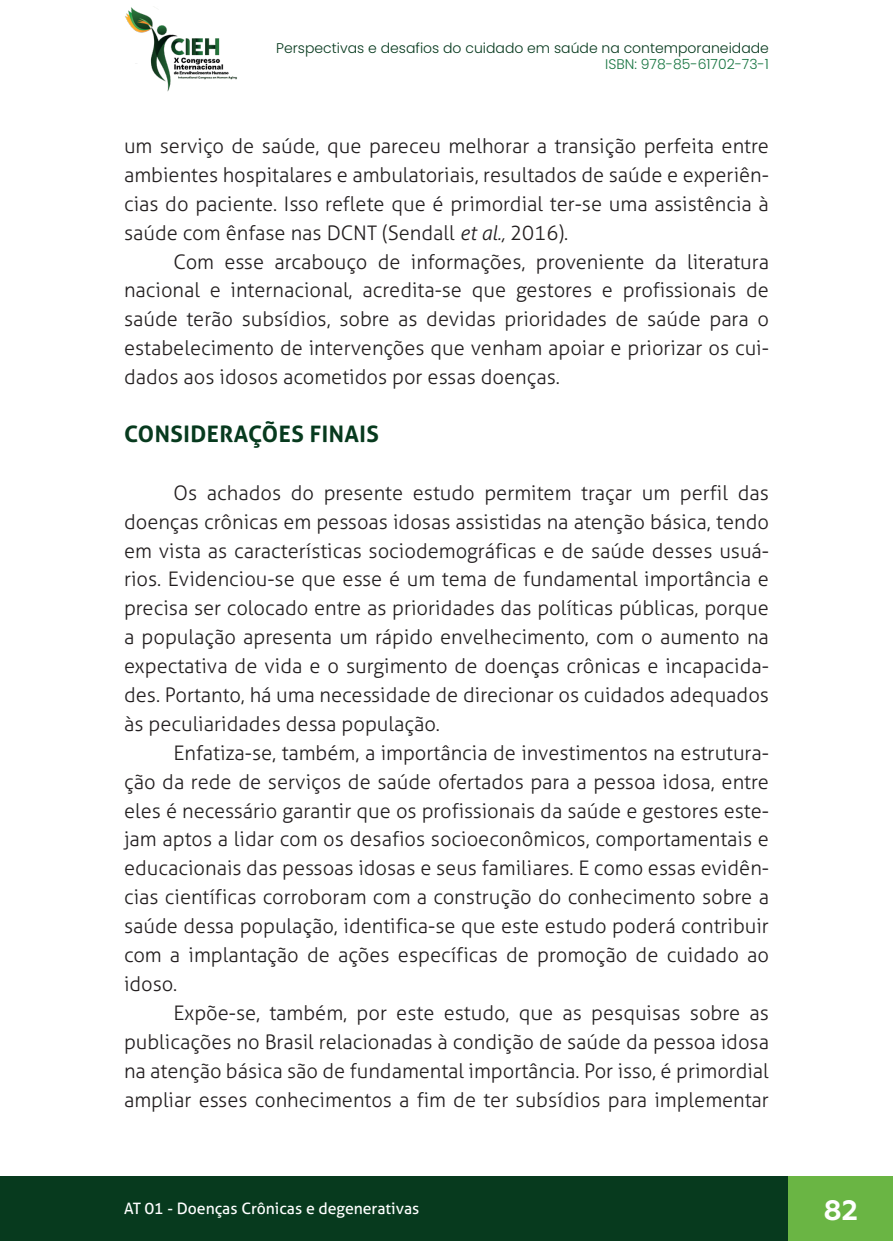
<style>
.page{position:relative;width:893px;height:1241px;background:#fff}
.page>*{position:absolute;margin:0;border:0;box-sizing:border-box;transform-origin:0 0}
.t1{font:700 28px "Geometria";color:#fff}
._9_SUBTÍTULO{font:700 22.75px "Aller";letter-spacing:.02em;color:#073a1e}
._8_CORPO{font:300 20.12px/28.9px "Aller";color:#231f20;text-align:justify}
.t2{font:15.75px "Aller";color:#fff}
.t3{font:300 14px "Poppins";color:#073a1e}
.t4{font:300 14px "Poppins";color:#177541}
.s1{font-style:italic}
</style>
<div class="page">
<div style="left:0;top:1176px;width:893px;height:64px;background:#073a1e"></div>
<div style="left:789px;top:1176px;width:104px;height:64px;background:#6ab544"></div>
<img style="left:125px;top:6px;width:112px;height:86px">
<p class="t3" style="left:276px;top:39px;width:494px">Perspectivas e desafios do cuidado em saúde na contemporaneidade</p>
<p class="t4" style="left:605px;top:56px;width:165px">ISBN: 978-85-61702-73-1</p>
<p class="_8_CORPO" style="left:124px;top:131px;width:646px">um serviço de saúde, que pareceu melhorar a transição perfeita entre ambientes hospitalares e ambulatoriais, resultados de saúde e experiên&shy;cias do paciente. Isso reflete que é primordial ter-se uma assistência à saúde com ênfase nas DCNT (Sendall <span class="s1">et al.,</span> 2016).</p>
<p class="_8_CORPO" style="left:124px;top:247px;width:646px;text-indent:50px">Com esse arcabouço de informações, proveniente da literatura nacional e internacional, acredita-se que gestores e profissionais de saúde terão subsídios, sobre as devidas prioridades de saúde para o estabelecimento de intervenções que venham apoiar e priorizar os cui&shy;dados aos idosos acometidos por essas doenças.</p>
<p class="_9_SUBTÍTULO" style="left:124px;top:419px;width:256px">CONSIDERAÇÕES FINAIS</p>
<p class="_8_CORPO" style="left:124px;top:478px;width:646px;text-indent:50px">Os achados do presente estudo permitem traçar um perfil das doenças crônicas em pessoas idosas assistidas na atenção básica, tendo em vista as características sociodemográficas e de saúde desses usuá&shy;rios. Evidenciou-se que esse é um tema de fundamental importância e precisa ser colocado entre as prioridades das políticas públicas, porque a população apresenta um rápido envelhecimento, com o aumento na expectativa de vida e o surgimento de doenças crônicas e incapacida&shy;des. Portanto, há uma necessidade de direcionar os cuidados adequados às peculiaridades dessa população.</p>
<p class="_8_CORPO" style="left:124px;top:738px;width:646px;text-indent:50px">Enfatiza-se, também, a importância de investimentos na estrutura&shy;ção da rede de serviços de saúde ofertados para a pessoa idosa, entre eles é necessário garantir que os profissionais da saúde e gestores este&shy;jam aptos a lidar com os desafios socioeconômicos, comportamentais e educacionais das pessoas idosas e seus familiares. E como essas evidên&shy;cias científicas corroboram com a construção do conhecimento sobre a saúde dessa população, identifica-se que este estudo poderá contribuir com a implantação de ações específicas de promoção de cuidado ao idoso.</p>
<p class="_8_CORPO" style="left:124px;top:997px;width:646px;text-indent:50px">Expõe-se, também, por este estudo, que as pesquisas sobre as publicações no Brasil relacionadas à condição de saúde da pessoa idosa na atenção básica são de fundamental importância. Por isso, é primordial ampliar esses conhecimentos a fim de ter subsídios para implementar</p>
<p class="t2" style="left:124px;top:1198px;width:297px">AT 01 - Doenças Crônicas e degenerativas</p>
<h1 class="t1" style="left:824px;top:1192px;width:36px">82</h1>
</div>
